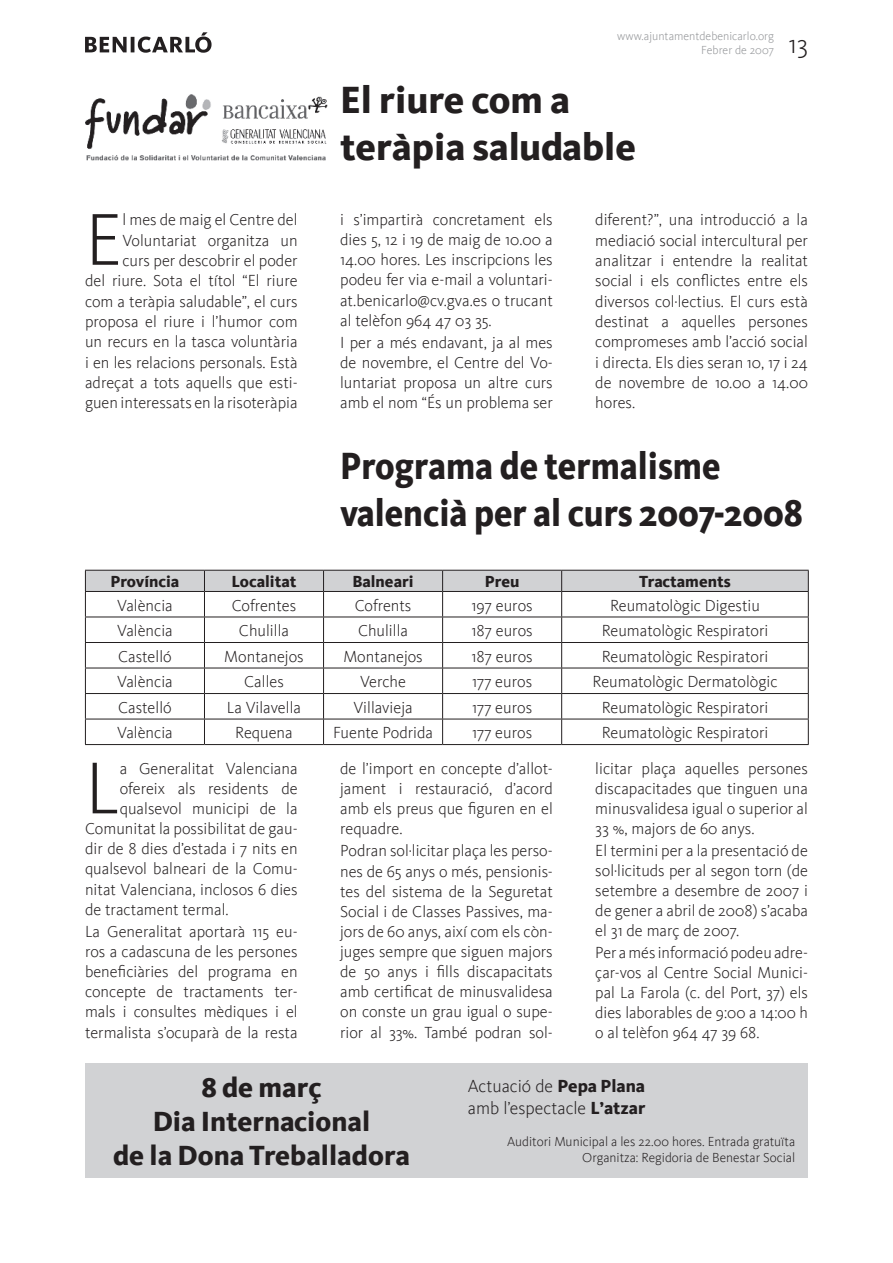
<style>
.page{position:relative;width:893px;height:1263px;background:#fff}
.page>*{position:absolute;margin:0;border:0;box-sizing:border-box;transform-origin:0 0}
.t1{font:300 75.9px "Kievit";color:#231f20}
.t2{font:800 39px/46.8px "Kievit";color:#231f20;scale:.9 1}
.t3{font:800 39px/46.8px "Kievit";color:#231f20}
.t4{font:800 28.5px/34.2px "Kievit";color:#231f20;text-align:center}
.t5{font:300 27px "Kievit";color:#231f20}
.t6{font:300 18px/21.6px "Kievit";color:#231f20}
.t7{font:300 16.5px/20.1px "Kievit";color:#231f20;text-align:justify}
.t8{font:800 16.5px "Kievit";color:#231f20}
.t9{font:300 13.5px/16.2px "Kievit";color:#231f20;text-align:right}
.t10{font:300 12px/14.4px "Kievit";color:#939598;text-align:right}
.s1{font-weight:800}
</style>
<div class="page">
<svg style="left:85px;top:32px;width:127px;height:21px"></svg>
<img style="left:85px;top:94px;width:242px;height:67px">
<div style="left:85px;top:1063px;width:723px;height:115px;background:#d1d2d4"></div>
<svg style="left:85px;top:570px;width:724px;height:174px"></svg>
<hr style="left:85px;top:744px;width:119px;height:1px;background:#231f20">
<hr style="left:204px;top:744px;width:120px;height:1px;background:#231f20">
<hr style="left:324px;top:744px;width:119px;height:1px;background:#231f20">
<hr style="left:443px;top:744px;width:119px;height:1px;background:#231f20">
<hr style="left:562px;top:744px;width:247px;height:1px;background:#231f20">
<p class="t10" style="left:617px;top:29px;width:158px">www.ajuntamentdebenicarlo.org<br>Febrer de 2007</p>
<h3 class="t5" style="left:788px;top:29px;width:21px">13</h3>
<h2 class="t3" style="left:340px;top:76px;width:297px">El riure com a teràpia saludable</h2>
<p class="t7" style="left:85px;top:210px;width:214px;text-align:right">l mes de maig el Centre del<br>Voluntariat organitza un<br>curs per descobrir el poder<br>del riure. Sota el títol “El riure com a teràpia saludable”, el curs proposa el riure i l’humor com un recurs en la tasca voluntària i en les relacions personals. Està adreçat a tots aquells que esti&shy;guen interessats en la risoteràpia</p>
<p class="t7" style="left:340px;top:210px;width:214px">i s’impartirà concretament els dies 5, 12 i 19 de maig de 10.00 a 14.00 hores. Les inscripcions les podeu fer via e-mail a voluntari&shy;at.benicarlo@cv.gva.es o trucant al telèfon 964 47 03 35.</p>
<h1 class="t1" style="left:85px;top:197px;width:39px">E</h1>
<p class="t7" style="left:340px;top:333px;width:214px">I per a més endavant, ja al mes de novembre, el Centre del Vo&shy;luntariat proposa un altre curs amb el nom “És un problema ser</p>
<p class="t7" style="left:595px;top:210px;width:214px">diferent?”, una introducció a la mediació social intercultural per analitzar i entendre la realitat social i els conflictes entre els diversos col·lectius. El curs està destinat a aquelles persones compromeses amb l’acció social i directa. Els dies seran 10, 17 i 24 de novembre de 10.00 a 14.00 hores.</p>
<h2 class="t2" style="left:340px;top:442px;width:516px">Programa de termalisme valencià per al curs 2007-2008</h2>
<p class="t8" style="left:110px;top:571px;width:70px">Província</p>
<p class="t8" style="left:232px;top:571px;width:66px">Localitat</p>
<p class="t8" style="left:353px;top:571px;width:63px">Balneari</p>
<p class="t8" style="left:485px;top:571px;width:36px">Preu</p>
<p class="t8" style="left:639px;top:571px;width:93px">Tractaments</p>
<p class="t7" style="left:117px;top:595px;width:57px">València</p>
<p class="t7" style="left:232px;top:595px;width:66px">Cofrentes</p>
<p class="t7" style="left:355px;top:595px;width:58px">Cofrents</p>
<p class="t7" style="left:472px;top:595px;width:63px">197 euros</p>
<p class="t7" style="left:610px;top:595px;width:151px">Reumatològic Digestiu</p>
<p class="t7" style="left:117px;top:621px;width:57px">València</p>
<p class="t7" style="left:239px;top:621px;width:52px">Chulilla</p>
<p class="t7" style="left:358px;top:621px;width:52px">Chulilla</p>
<p class="t7" style="left:472px;top:621px;width:63px">187 euros</p>
<p class="t7" style="left:602px;top:621px;width:168px">Reumatològic Respiratori</p>
<p class="t7" style="left:118px;top:646px;width:55px">Castelló</p>
<p class="t7" style="left:224px;top:646px;width:81px">Montanejos</p>
<p class="t7" style="left:343px;top:646px;width:81px">Montanejos</p>
<p class="t7" style="left:472px;top:646px;width:63px">187 euros</p>
<p class="t7" style="left:602px;top:646px;width:168px">Reumatològic Respiratori</p>
<p class="t7" style="left:117px;top:672px;width:57px">València</p>
<p class="t7" style="left:244px;top:672px;width:41px">Calles</p>
<p class="t7" style="left:360px;top:672px;width:47px">Verche</p>
<p class="t7" style="left:472px;top:672px;width:62px">177 euros</p>
<p class="t7" style="left:592px;top:672px;width:186px">Reumatològic Dermatològic</p>
<p class="t7" style="left:118px;top:697px;width:55px">Castelló</p>
<p class="t7" style="left:227px;top:697px;width:76px">La Vilavella</p>
<p class="t7" style="left:353px;top:697px;width:61px">Villavieja</p>
<p class="t7" style="left:472px;top:697px;width:62px">177 euros</p>
<p class="t7" style="left:602px;top:697px;width:168px">Reumatològic Respiratori</p>
<p class="t7" style="left:117px;top:723px;width:57px">València</p>
<p class="t7" style="left:235px;top:723px;width:59px">Requena</p>
<p class="t7" style="left:333px;top:723px;width:102px">Fuente Podrida</p>
<p class="t7" style="left:472px;top:723px;width:62px">177 euros</p>
<p class="t7" style="left:602px;top:723px;width:168px">Reumatològic Respiratori</p>
<h1 class="t1" style="left:85px;top:746px;width:36px">L</h1>
<p class="t7" style="left:120px;top:758px;width:179px">a Generalitat Valenciana</p>
<p class="t7" style="left:120px;top:778px;width:179px">ofereix als residents de</p>
<p class="t7" style="left:120px;top:799px;width:179px">qualsevol municipi de la</p>
<p class="t7" style="left:85px;top:819px;width:214px">Comunitat la possibilitat de gau-</p>
<p class="t7" style="left:85px;top:839px;width:214px">dir de 8 dies d’estada i 7 nits en</p>
<p class="t7" style="left:85px;top:859px;width:214px">qualsevol balneari de la Comu-</p>
<p class="t7" style="left:85px;top:879px;width:214px">nitat Valenciana, inclosos 6 dies</p>
<p class="t7" style="left:85px;top:899px;width:145px">de tractament termal.</p>
<p class="t7" style="left:85px;top:922px;width:214px">La Generalitat aportarà 115 eu&shy;ros a cadascuna de les persones beneficiàries del programa en concepte de tractaments ter&shy;mals i consultes mèdiques i el termalista s’ocuparà de la resta</p>
<p class="t7" style="left:340px;top:758px;width:214px">de l’import en concepte d’allot&shy;jament i restauració, d’acord amb els preus que figuren en el requadre.</p>
<p class="t7" style="left:340px;top:841px;width:214px">Podran sol·licitar plaça les perso&shy;nes de 65 anys o més, pensionis&shy;tes del sistema de la Seguretat Social i de Classes Passives, ma&shy;jors de 60 anys, així com els còn&shy;juges sempre que siguen majors de 50 anys i fills discapacitats amb certificat de minusvalidesa on conste un grau igual o supe&shy;rior al 33%. També podran sol·</p>
<p class="t7" style="left:595px;top:758px;width:214px">licitar plaça aquelles persones discapacitades que tinguen una minusvalidesa igual o superior al 33 %, majors de 60 anys.</p>
<p class="t7" style="left:595px;top:840px;width:214px">El termini per a la presentació de sol·licituds per al segon torn (de setembre a desembre de 2007 i de gener a abril de 2008) s’acaba el 31 de març de 2007.</p>
<p class="t7" style="left:595px;top:942px;width:214px">Per a més informació podeu adre&shy;çar-vos al Centre Social Munici&shy;pal La Farola (c. del Port, 37) els dies laborables de 9:00 a 14:00 h o al telèfon 964 47 39 68.</p>
<h3 class="t4" style="left:113px;top:1070px;width:298px">8 de març<br>Dia Internacional<br>de la Dona Treballadora</h3>
<p class="t6" style="left:468px;top:1076px;width:179px">Actuació de <span class="s1">Pepa Plana </span>amb l’espectacle <span class="s1">L’atzar</span></p>
<p class="t9" style="left:507px;top:1134px;width:290px">Auditori Municipal a les 22.00 hores. Entrada gratuïta<br>Organitza: Regidoria de Benestar Social</p>
</div>
